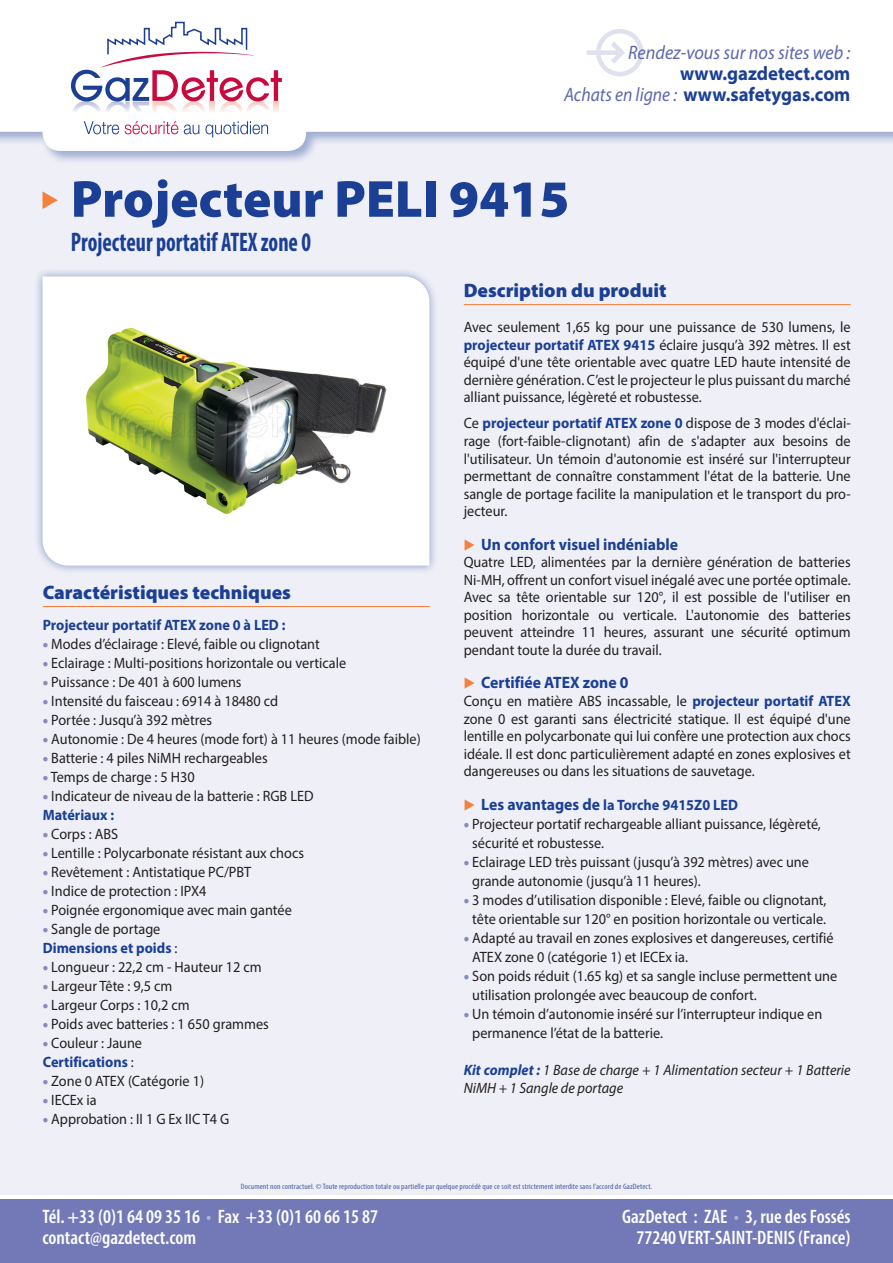
<style>
.page{position:relative;width:893px;height:1263px;background:#fff}
.page>*{position:absolute;margin:0;border:0;box-sizing:border-box;transform-origin:0 0}
.t1{font:900 52.5px "Myriad Pro";color:#1b3f94}
.t2{font:700 condensed 27px "Myriad Pro";color:#1b3f94;scale:.83 1}
.t3{font:600 condensed 19.5px/21px "Myriad Pro";color:#fff}
.t4{font:700 semi-expanded 19.5px/21px "Myriad Pro";color:#1b3f94;text-align:right;scale:.9 1}
.t5{font:900 19.5px "Myriad Pro";color:#1b3f94}
.t6{font:italic 19.5px "Myriad Pro";color:#5b67ad;scale:.93 1}
.t7{font:700 16.5px "Myriad Pro";color:#1b3f94;scale:.95 1}
.t8{font:15px/17.5px "Myriad Pro";color:#231f20;text-align:justify;scale:.95 1}
.t9{font:700 15px "Myriad Pro";color:#1b3f94;scale:.95 1}
.t10{font:italic 15px/17.5px "Myriad Pro";color:#231f20;scale:.95 1}
.t11{font:condensed 7.8px "Myriad Pro";letter-spacing:.01em;color:#495ca5;scale:1.1 1}
.s1{font-weight:400;font-style:italic;font-stretch:normal;color:#5b67ad}
.s2{font-weight:900;font-stretch:semi-expanded;color:#878ac1}
.s3{font-weight:400;color:#231f20}
.s4{font-weight:700;color:#1b3f94}
.s5{font-size:16.5px}
.s6{color:#b1b3d7}
</style>
<div class="page">
<div style="left:0;top:0;width:893px;height:1195px;background:#eeeff7"></div>
<svg style="left:42px;top:191px;width:16px;height:18px"></svg>
<div style="left:34px;top:267px;width:405px;height:308px;background:#1b3f94;opacity:.48"></div>
<div style="left:43px;top:276px;width:386px;height:290px;background:#fff"></div>
<div style="left:0;top:1199px;width:893px;height:64px;background:#7379b7"></div>
<div style="left:0;top:0;width:893px;height:165px;background:#1b3f94;opacity:.38"></div>
<svg style="left:0;top:0;width:893px;height:151px;background:#fafafc"></svg>
<svg style="left:587px;top:29px;width:56px;height:47px"></svg>
<svg style="left:71px;top:21px;width:211px;height:92px;background:#e8d9e4"></svg>
<svg style="left:184px;top:121px;width:84px;height:16px"></svg>
<svg style="left:125px;top:121px;width:53px;height:13px"></svg>
<svg style="left:84px;top:121px;width:35px;height:13px"></svg>
<hr style="left:464px;top:304px;width:387px;height:1px;background:#f4823d">
<hr style="left:43px;top:606px;width:387px;height:1px;background:#f4823d">
<img style="left:85px;top:327px;width:303px;height:187px">
<svg style="left:120px;top:404px;width:232px;height:35px;background:#7c865e"></svg>
<h3 class="t6" style="left:628px;top:40px;width:241px">Rendez-vous sur nos sites web :</h3>
<h3 class="t4" style="left:564px;top:62px;width:320px">www.gazdetect.com<br><span class="s1">Achats en ligne :</span> www.safetygas.com</h3>
<p class="t1" style="left:71px;top:164px;width:500px">Projecteur PELI 9415</p>
<p class="t2" style="left:71px;top:225px;width:291px">Projecteur portatif ATEX zone 0</p>
<p class="t5" style="left:43px;top:580px;width:250px">Caractéristiques techniques</p>
<p class="t9" style="left:43px;top:615px;width:257px">Projecteur portatif ATEX zone 0 à LED :</p>
<p class="t8" style="left:43px;top:635px;width:293px"><span class="s2">•</span> Modes d’éclairage : Elevé, faible ou clignotant</p>
<p class="t8" style="left:43px;top:654px;width:321px"><span class="s2">•</span> Eclairage : Multi-positions horizontale ou verticale</p>
<p class="t8" style="left:43px;top:673px;width:211px"><span class="s2">•</span> Puissance : De 401 à 600 lumens</p>
<p class="t8" style="left:43px;top:692px;width:249px"><span class="s2">•</span> Intensité du faisceau : 6914 à 18480 cd</p>
<p class="t8" style="left:43px;top:711px;width:180px"><span class="s2">•</span> Portée : Jusqu’à 392 mètres</p>
<p class="t8" style="left:43px;top:730px;width:399px"><span class="s2">•</span> Autonomie : De 4 heures (mode fort) à 11 heures (mode faible)</p>
<p class="t8" style="left:43px;top:749px;width:238px"><span class="s2">•</span> Batterie : 4 piles NiMH rechargeables</p>
<p class="t8" style="left:43px;top:768px;width:162px"><span class="s2">•</span> Temps de charge : 5 H30</p>
<p class="t8" style="left:43px;top:787px;width:287px"><span class="s2">•</span> Indicateur de niveau de la batterie : RGB LED</p>
<p class="t9" style="left:43px;top:805px;width:77px">Matériaux :</p>
<p class="t8" style="left:43px;top:825px;width:81px"><span class="s2">•</span> Corps : ABS</p>
<p class="t8" style="left:43px;top:844px;width:276px"><span class="s2">•</span> Lentille : Polycarbonate résistant aux chocs</p>
<p class="t8" style="left:43px;top:863px;width:221px"><span class="s2">•</span> Revêtement : Antistatique PC/PBT</p>
<p class="t8" style="left:43px;top:882px;width:174px"><span class="s2">•</span> Indice de protection : IPX4</p>
<p class="t8" style="left:43px;top:901px;width:264px"><span class="s2">•</span> Poignée ergonomique avec main gantée</p>
<p class="t8" style="left:43px;top:920px;width:125px"><span class="s2">•</span> Sangle de portage</p>
<p class="t9" style="left:43px;top:938px;width:143px">Dimensions et poids <span class="s3">:</span></p>
<p class="t8" style="left:43px;top:958px;width:232px"><span class="s2">•</span> Longueur : 22,2 cm - Hauteur 12 cm</p>
<p class="t8" style="left:43px;top:977px;width:138px"><span class="s2">•</span> Largeur Tête : 9,5 cm</p>
<p class="t8" style="left:43px;top:996px;width:156px"><span class="s2">•</span> Largeur Corps : 10,2 cm</p>
<p class="t8" style="left:43px;top:1015px;width:239px"><span class="s2">•</span> Poids avec batteries : 1 650 grammes</p>
<p class="t8" style="left:43px;top:1034px;width:106px"><span class="s2">•</span> Couleur : Jaune</p>
<p class="t9" style="left:43px;top:1052px;width:97px">Certifications <span class="s3">:</span></p>
<p class="t8" style="left:43px;top:1072px;width:171px"><span class="s2">•</span> Zone 0 ATEX (Catégorie 1)</p>
<p class="t8" style="left:43px;top:1091px;width:58px"><span class="s2">•</span> IECEx ia</p>
<p class="t8" style="left:43px;top:1110px;width:198px"><span class="s2">•</span> Approbation : II 1 G Ex IIC T4 G</p>
<p class="t5" style="left:464px;top:278px;width:204px">Description du produit</p>
<p class="t8" style="left:464px;top:318px;width:409px">Avec seulement 1,65 kg pour une puissance de 530 lumens, le <span class="s4">projecteur portatif ATEX 9415</span> éclaire jusqu’à 392 mètres. Il est équipé d'une tête orientable avec quatre LED haute intensité de dernière génération. C’est le projecteur le plus puissant du marché alliant puissance, légèreté et robustesse.</p>
<p class="t8" style="left:464px;top:414px;width:409px">Ce <span class="s4">projecteur portatif ATEX zone 0</span> dispose de 3 modes d'éclai&shy;rage (fort-faible-clignotant) afin de s'adapter aux besoins de l'utilisateur. Un témoin d'autonomie est inséré sur l'interrupteur permettant de connaître constamment l'état de la batterie. Une sangle de portage facilite la manipulation et le transport du pro&shy;jecteur.</p>
<p class="t7" style="left:481px;top:533px;width:209px">Un confort visuel indéniable</p>
<p class="t8" style="left:464px;top:553px;width:409px">Quatre LED, alimentées par la dernière génération de batteries Ni-MH, offrent un confort visuel inégalé avec une portée optimale.<br>Avec sa tête orientable sur 120°, il est possible de l'utiliser en position horizontale ou verticale. L'autonomie des batteries peuvent atteindre 11 heures, assurant une sécurité optimum pendant toute la durée du travail.</p>
<p class="t7" style="left:481px;top:672px;width:157px">Certifiée ATEX zone 0</p>
<p class="t8" style="left:464px;top:692px;width:409px">Conçu en matière ABS incassable, le <span class="s4">projecteur portatif ATEX </span>zone 0 est garanti sans électricité statique. Il est équipé d'une lentille en polycarbonate qui lui confère une protection aux chocs idéale. Il est donc particulièrement adapté en zones explosives et dangereuses ou dans les situations de sauvetage.</p>
<p class="t9" style="left:481px;top:795px;width:272px"><span class="s5">Les avantages de</span> la Torche 9415Z0 LED</p>
<p class="t8" style="left:464px;top:815px;width:377px"><span class="s2">•</span> Projecteur portatif rechargeable alliant puissance, légèreté,</p>
<p class="t8" style="left:472px;top:834px;width:140px">sécurité et robustesse.</p>
<p class="t8" style="left:464px;top:853px;width:365px"><span class="s2">•</span> Eclairage LED très puissant (jusqu’à 392 mètres) avec une</p>
<p class="t8" style="left:472px;top:872px;width:242px">grande autonomie (jusqu’à 11 heures).</p>
<p class="t8" style="left:464px;top:891px;width:383px"><span class="s2">•</span> 3 modes d’utilisation disponible : Elevé, faible ou clignotant,</p>
<p class="t8" style="left:472px;top:910px;width:374px">tête orientable sur 120° en position horizontale ou verticale.</p>
<p class="t8" style="left:464px;top:929px;width:391px"><span class="s2">•</span> Adapté au travail en zones explosives et dangereuses, certifié</p>
<p class="t8" style="left:472px;top:948px;width:229px">ATEX zone 0 (catégorie 1) et IECEx ia.</p>
<p class="t8" style="left:464px;top:967px;width:395px"><span class="s2">•</span> Son poids réduit (1.65 kg) et sa sangle incluse permettent une</p>
<p class="t8" style="left:472px;top:986px;width:301px">utilisation prolongée avec beaucoup de confort.</p>
<p class="t8" style="left:464px;top:1005px;width:379px"><span class="s2">•</span> Un témoin d’autonomie inséré sur l’interrupteur indique en</p>
<p class="t8" style="left:472px;top:1024px;width:202px">permanence l’état de la batterie.</p>
<p class="t10" style="left:464px;top:1061px;width:409px"><span class="s4">Kit complet :</span> 1 Base de charge + 1 Alimentation secteur + 1 Batterie<br>NiMH + 1 Sangle de portage</p>
<p class="t11" style="left:241px;top:1182px;width:375px">Document non contractuel. © Toute reproduction totale ou partielle par quelque procédé que ce soit est strictement interdite sans l’accord de GazDetect.</p>
<h3 class="t3" style="left:43px;top:1206px;width:337px">Tél. +33 (0)1 64 09 35 16 <span class="s6">•</span> Fax +33 (0)1 60 66 15 87 contact@gazdetect.com</h3>
<h3 class="t3" style="left:622px;top:1206px;width:230px;text-align:right">GazDetect : ZAE <span class="s6">•</span> 3, rue des Fossés<br>77240 VERT-SAINT-DENIS (France)</h3>
</div>
